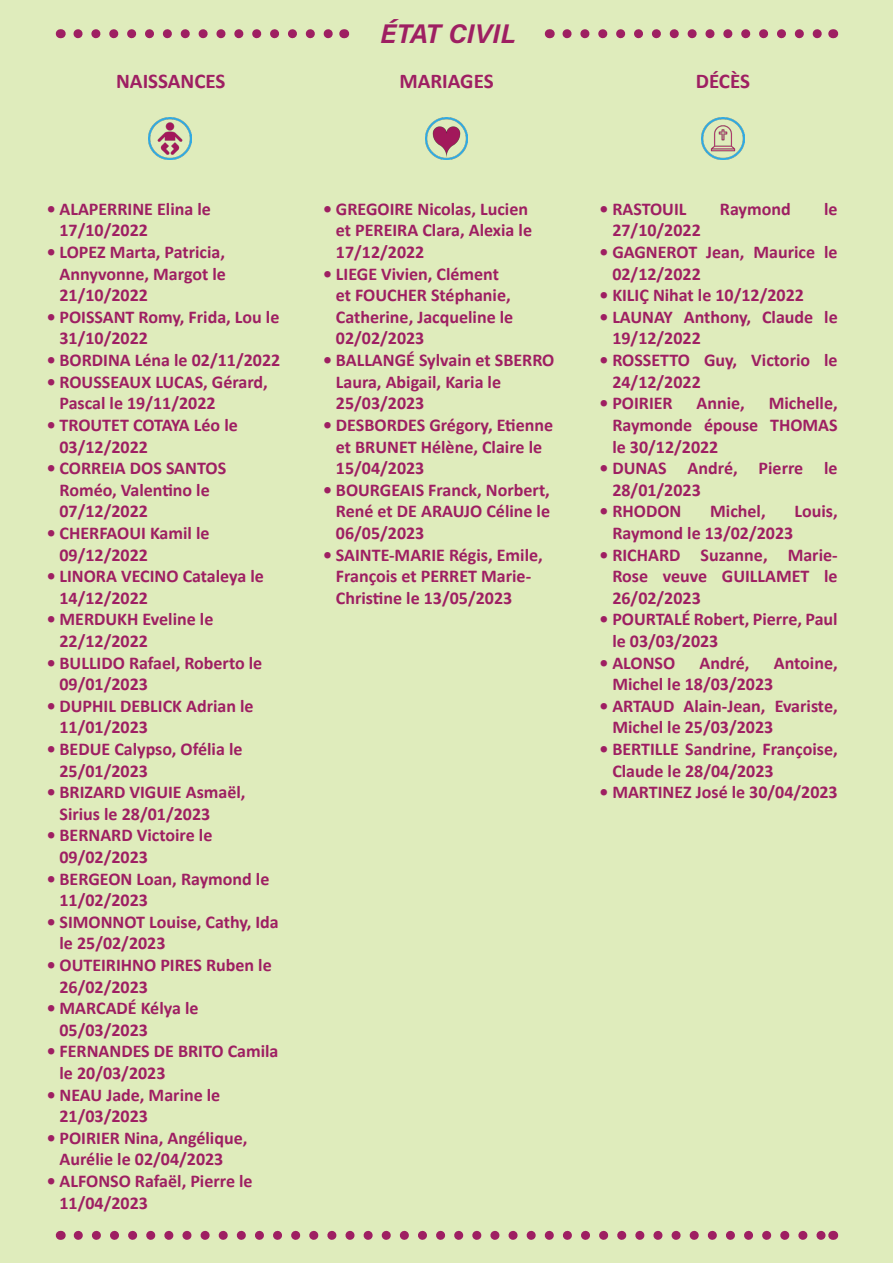
<style>
.page{position:relative;width:893px;height:1263px;background:#dfecbc}
.page>*{position:absolute;margin:0;border:0;box-sizing:border-box;transform-origin:0 0}
.t1{font:27px "Acumin Variable Concept";letter-spacing:.005em;color:#9e1f62}
.t2{font:700 21px "Calibri";color:#9e1f62}
.t3{font:700 18px/21.6px "Calibri";color:#9e1f62}
</style>
<div class="page">
<svg style="left:78px;top:29px;width:257px;height:9px;background:#c59b98"></svg>
<svg style="left:567px;top:29px;width:257px;height:9px;background:#c59b98"></svg>
<svg style="left:78px;top:1231px;width:746px;height:9px;background:#c59c99"></svg>
<img style="left:149px;top:117px;width:42px;height:43px">
<img style="left:702px;top:117px;width:42px;height:43px">
<img style="left:425px;top:117px;width:43px;height:43px">
<h1 class="t1" style="left:380px;top:15px;width:137px">ÉTAT CIVIL</h1>
<p class="t2" style="left:116px;top:66px;width:111px">NAISSANCES</p>
<p class="t2" style="left:399px;top:66px;width:96px">MARIAGES</p>
<p class="t2" style="left:696px;top:66px;width:56px">DÉCÈS</p>
<p class="t3" style="left:60px;top:198px;width:153px;text-indent:-13px">• ALAPERRINE Elina le<br>17/10/2022</p>
<p class="t3" style="left:60px;top:241px;width:168px;text-align:justify;text-indent:-13px">• LOPEZ Marta, Patricia, Annyvonne, Margot le 21/10/2022</p>
<p class="t3" style="left:60px;top:306px;width:221px;text-indent:-13px">• POISSANT Romy, Frida, Lou le<br>31/10/2022</p>
<p class="t3" style="left:47px;top:349px;width:235px">• BORDINA Léna le 02/11/2022</p>
<p class="t3" style="left:60px;top:371px;width:210px;text-indent:-13px">• ROUSSEAUX LUCAS, Gérard,<br>Pascal le 19/11/2022</p>
<p class="t3" style="left:60px;top:414px;width:180px;text-indent:-13px">• TROUTET COTAYA Léo le<br>03/12/2022</p>
<p class="t3" style="left:60px;top:457px;width:168px;text-indent:-13px">• CORREIA DOS SANTOS<br>Roméo, Valentino le<br>07/12/2022</p>
<p class="t3" style="left:60px;top:522px;width:152px;text-indent:-13px">• CHERFAOUI Kamil le<br>09/12/2022</p>
<p class="t3" style="left:60px;top:565px;width:206px;text-indent:-13px">• LINORA VECINO Cataleya le<br>14/12/2022</p>
<p class="t3" style="left:60px;top:608px;width:155px;text-indent:-13px">• MERDUKH Eveline le<br>22/12/2022</p>
<p class="t3" style="left:60px;top:651px;width:204px;text-indent:-13px">• BULLIDO Rafael, Roberto le<br>09/01/2023</p>
<p class="t3" style="left:60px;top:695px;width:196px;text-indent:-13px">• DUPHIL DEBLICK Adrian le<br>11/01/2023</p>
<p class="t3" style="left:60px;top:738px;width:184px;text-indent:-13px">• BEDUE Calypso, Ofélia le<br>25/01/2023</p>
<p class="t3" style="left:60px;top:781px;width:188px;text-indent:-13px">• BRIZARD VIGUIE Asmaël,<br>Sirius le 28/01/2023</p>
<p class="t3" style="left:60px;top:824px;width:154px;text-indent:-13px">• BERNARD Victoire le<br>09/02/2023</p>
<p class="t3" style="left:60px;top:867px;width:211px;text-indent:-13px">• BERGEON Loan, Raymond le<br>11/02/2023</p>
<p class="t3" style="left:60px;top:911px;width:221px;text-indent:-13px">• SIMONNOT Louise, Cathy, Ida le 25/02/2023</p>
<p class="t3" style="left:60px;top:954px;width:214px;text-indent:-13px">• OUTEIRIHNO PIRES Ruben le<br>26/02/2023</p>
<p class="t3" style="left:60px;top:997px;width:140px;text-indent:-13px">• MARCADÉ Kélya le<br>05/03/2023</p>
<p class="t3" style="left:60px;top:1040px;width:221px;text-indent:-13px">• FERNANDES DE BRITO Camila le 20/03/2023</p>
<p class="t3" style="left:60px;top:1083px;width:162px;text-indent:-13px">• NEAU Jade, Marine le<br>21/03/2023</p>
<p class="t3" style="left:60px;top:1127px;width:189px;text-indent:-13px">• POIRIER Nina, Angélique,<br>Aurélie le 02/04/2023</p>
<p class="t3" style="left:60px;top:1170px;width:195px;text-indent:-13px">• ALFONSO Rafaël, Pierre le<br>11/04/2023</p>
<p class="t3" style="left:336px;top:198px;width:198px;text-indent:-13px">• GREGOIRE Nicolas, Lucien et PEREIRA Clara, Alexia le<br>17/12/2022</p>
<p class="t3" style="left:336px;top:263px;width:179px;text-indent:-13px">• LIEGE Vivien, Clément et FOUCHER Stéphanie,<br>Catherine, Jacqueline le<br>02/02/2023</p>
<p class="t3" style="left:336px;top:349px;width:220px;text-indent:-13px">• BALLANGÉ Sylvain et SBERRO<br>Laura, Abigail, Karia le<br>25/03/2023</p>
<p class="t3" style="left:336px;top:414px;width:219px;text-indent:-13px">• DESBORDES Grégory, Etienne et BRUNET Hélène, Claire le<br>15/04/2023</p>
<p class="t3" style="left:336px;top:479px;width:216px;text-align:justify;text-indent:-13px">• BOURGEAIS Franck, Norbert, René et DE ARAUJO Céline le 06/05/2023</p>
<p class="t3" style="left:336px;top:543px;width:208px;text-indent:-13px">• SAINTE-MARIE Régis, Emile,<br>François et PERRET Marie-<br>Christine le 13/05/2023</p>
<p class="t3" style="left:600px;top:198px;width:88px">• RASTOUIL</p>
<p class="t3" style="left:720px;top:198px;width:72px">Raymond</p>
<p class="t3" style="left:824px;top:198px;width:15px">le</p>
<p class="t3" style="left:612px;top:219px;width:90px">27/10/2022</p>
<p class="t3" style="left:612px;top:241px;width:227px;text-indent:-13px">• GAGNEROT Jean, Maurice le<br>02/12/2022</p>
<p class="t3" style="left:600px;top:284px;width:206px">• KILIÇ Nihat le 10/12/2022</p>
<p class="t3" style="left:612px;top:306px;width:227px;text-indent:-13px">• LAUNAY Anthony, Claude le<br>19/12/2022</p>
<p class="t3" style="left:612px;top:349px;width:227px;text-indent:-13px">• ROSSETTO Guy, Victorio le<br>24/12/2022</p>
<p class="t3" style="left:600px;top:392px;width:75px">• POIRIER</p>
<p class="t3" style="left:697px;top:392px;width:50px">Annie,</p>
<p class="t3" style="left:612px;top:392px;width:227px;text-align:justify;text-indent:156px">Michelle, Raymonde épouse THOMAS le 30/12/2022</p>
<p class="t3" style="left:612px;top:457px;width:227px;text-indent:-13px">• DUNAS André, Pierre le<br>28/01/2023</p>
<p class="t3" style="left:600px;top:500px;width:83px">• RHODON</p>
<p class="t3" style="left:710px;top:500px;width:57px">Michel,</p>
<p class="t3" style="left:794px;top:500px;width:45px">Louis,</p>
<p class="t3" style="left:612px;top:522px;width:182px">Raymond le 13/02/2023</p>
<p class="t3" style="left:612px;top:543px;width:227px;text-align:justify;text-indent:-13px">• RICHARD Suzanne, Marie-Rose veuve GUILLAMET le 26/02/2023</p>
<p class="t3" style="left:612px;top:608px;width:227px;text-indent:-13px">• POURTALÉ Robert, Pierre, Paul le 03/03/2023</p>
<p class="t3" style="left:600px;top:651px;width:77px">• ALONSO</p>
<p class="t3" style="left:699px;top:651px;width:52px">André,</p>
<p class="t3" style="left:774px;top:651px;width:65px">Antoine,</p>
<p class="t3" style="left:612px;top:673px;width:162px">Michel le 18/03/2023</p>
<p class="t3" style="left:612px;top:695px;width:227px;text-indent:-13px">• ARTAUD Alain-Jean, Evariste,<br>Michel le 25/03/2023</p>
<p class="t3" style="left:612px;top:738px;width:227px;text-indent:-13px">• BERTILLE Sandrine, Françoise,<br>Claude le 28/04/2023</p>
<p class="t3" style="left:600px;top:781px;width:240px">• MARTINEZ José le 30/04/2023</p>
</div>
